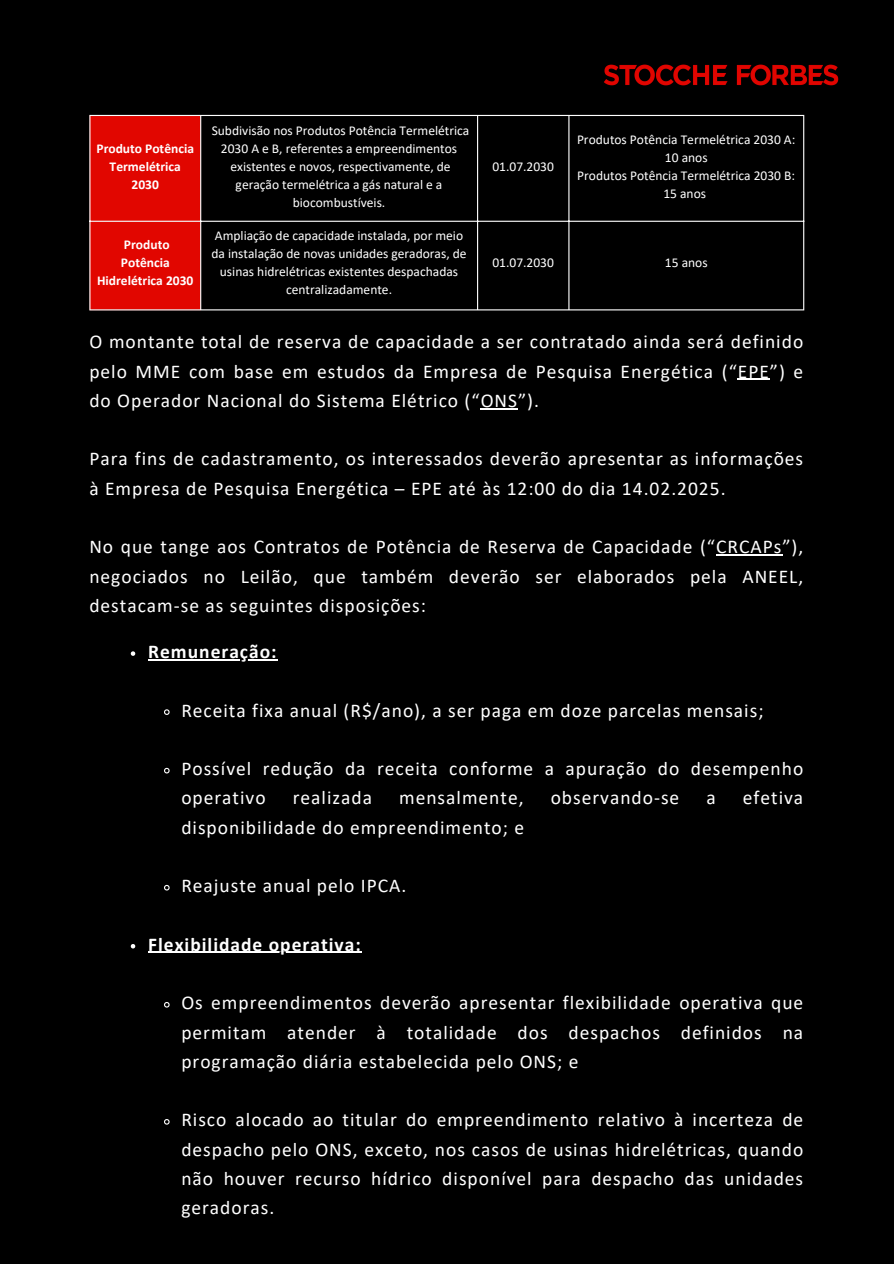
<style>
.page{position:relative;width:894px;height:1264px;background:#fff}
.page>*{position:absolute;margin:0;border:0;box-sizing:border-box;transform-origin:0 0}
.t1{font:19.5px/29.2px "Calibri";letter-spacing:.05em;color:#fff;text-align:justify}
.t2{font:700 19.5px "Calibri";letter-spacing:.05em;color:#fff}
.t3{font:13.5px/18px "Calibri";color:#fff;text-align:center}
.t4{font:700 13.5px/18px "Calibri";color:#fff;text-align:center}
</style>
<div class="page">
<div style="left:0;top:0;width:893px;height:1263px;background:#000"></div>
<img style="left:604px;top:64px;width:235px;height:22px">
<div style="left:90px;top:116px;width:110px;height:193px;background:#e10600"></div>
<hr style="left:89px;top:116px;width:1px;height:193px;background:#fff">
<hr style="left:200px;top:116px;width:1px;height:193px;background:#fff">
<hr style="left:477px;top:116px;width:1px;height:193px;background:#fff">
<hr style="left:568px;top:116px;width:1px;height:193px;background:#fff">
<hr style="left:802px;top:116px;width:2px;height:193px;background:#fff">
<hr style="left:89px;top:115px;width:715px;height:1px;background:#fff">
<hr style="left:89px;top:221px;width:715px;height:1px;background:#fff">
<hr style="left:89px;top:309px;width:715px;height:1px;background:#fff">
<hr style="left:737px;top:379px;width:32px;height:1px;background:#fff">
<hr style="left:480px;top:408px;width:38px;height:1px;background:#fff">
<hr style="left:716px;top:554px;width:66px;height:1px;background:#fff">
<svg style="left:131px;top:651px;width:4px;height:5px"></svg>
<hr style="left:148px;top:659px;width:129px;height:1px;background:#fff">
<svg style="left:164px;top:709px;width:6px;height:6px"></svg>
<svg style="left:164px;top:767px;width:6px;height:7px"></svg>
<svg style="left:164px;top:884px;width:6px;height:7px"></svg>
<svg style="left:131px;top:944px;width:4px;height:4px"></svg>
<hr style="left:148px;top:951px;width:213px;height:2px;background:#fff">
<svg style="left:164px;top:1002px;width:6px;height:6px"></svg>
<svg style="left:164px;top:1119px;width:6px;height:6px"></svg>
<p class="t4" style="left:96px;top:140px;width:99px">Produto Potência<br>Termelétrica<br>2030</p>
<p class="t3" style="left:212px;top:122px;width:259px">Subdivisão nos Produtos Potência Termelétrica<br>2030 A e B, referentes a empreendimentos</p>
<p class="t3" style="left:230px;top:158px;width:221px">existentes e novos, respectivamente, de geração termelétrica a gás natural e a biocombustíveis.</p>
<p class="t3" style="left:492px;top:158px;width:63px">01.07.2030</p>
<p class="t3" style="left:577px;top:131px;width:220px">Produtos Potência Termelétrica 2030 A:<br>10 anos</p>
<p class="t3" style="left:577px;top:167px;width:219px">Produtos Potência Termelétrica 2030 B:<br>15 anos</p>
<p class="t4" style="left:97px;top:237px;width:98px">Produto<br>Potência<br>Hidrelétrica 2030</p>
<p class="t3" style="left:211px;top:228px;width:256px">Ampliação de capacidade instalada, por meio da instalação de novas unidades geradoras, de usinas hidrelétricas existentes despachadas centralizadamente.</p>
<p class="t3" style="left:492px;top:255px;width:63px">01.07.2030</p>
<p class="t3" style="left:664px;top:255px;width:44px">15 anos</p>
<p class="t1" style="left:89px;top:329px;width:715px">O montante total de reserva de capacidade a ser contratado ainda será definido pelo MME com base em estudos da Empresa de Pesquisa Energética (“EPE”) e do Operador Nacional do Sistema Elétrico (“ONS”).</p>
<h1 class="t1" style="left:89px;top:446px;width:715px">Para fins de cadastramento, os interessados deverão apresentar as informações à Empresa de Pesquisa Energética – EPE até às 12:00 do dia 14.02.2025.</h1>
<h1 class="t1" style="left:89px;top:534px;width:715px">No que tange aos Contratos de Potência de Reserva de Capacidade (“CRCAPs”), negociados no Leilão, que também deverão ser elaborados pela ANEEL, destacam-se as seguintes disposições:</h1>
<h1 class="t2" style="left:148px;top:643px;width:130px">Remuneração:</h1>
<p class="t1" style="left:181px;top:697px;width:583px">Receita fixa anual (R$/ano), a ser paga em doze parcelas mensais;</p>
<p class="t1" style="left:181px;top:755px;width:623px">Possível redução da receita conforme a apuração do desempenho operativo</p>
<p class="t1" style="left:293px;top:785px;width:81px">realizada</p>
<p class="t1" style="left:399px;top:785px;width:126px">mensalmente,</p>
<p class="t1" style="left:550px;top:785px;width:130px">observando-se</p>
<p class="t1" style="left:706px;top:785px;width:11px">a</p>
<p class="t1" style="left:742px;top:785px;width:62px">efetiva</p>
<p class="t1" style="left:181px;top:814px;width:344px">disponibilidade do empreendimento; e</p>
<p class="t1" style="left:181px;top:872px;width:226px">Reajuste anual pelo IPCA.</p>
<p class="t2" style="left:148px;top:936px;width:214px">Flexibilidade operativa:</p>
<p class="t1" style="left:181px;top:989px;width:623px">Os empreendimentos deverão apresentar flexibilidade operativa que permitam atender à totalidade dos despachos definidos na programação diária estabelecida pelo ONS; e</p>
<p class="t1" style="left:181px;top:1106px;width:623px">Risco alocado ao titular do empreendimento relativo à incerteza de despacho pelo ONS, exceto, nos casos de usinas hidrelétricas, quando não houver recurso hídrico disponível para despacho das unidades geradoras.</p>
</div>
